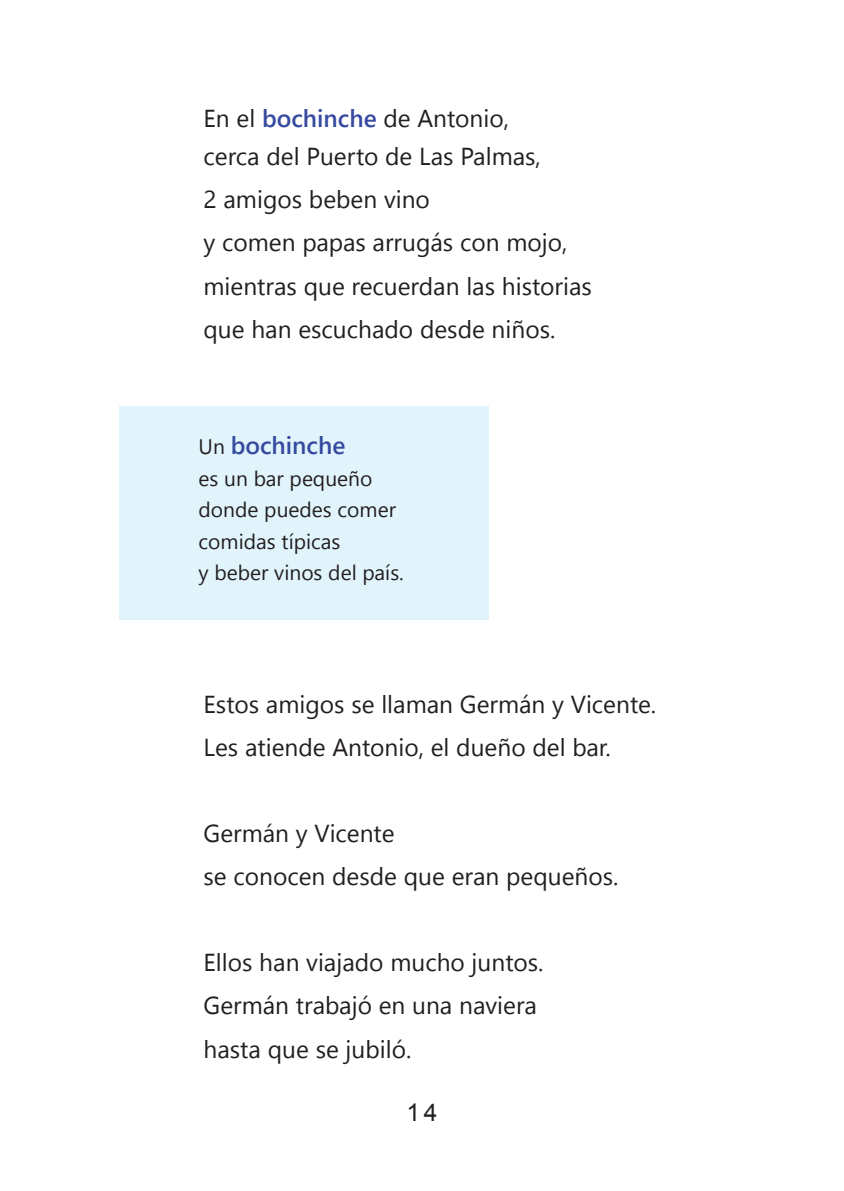
<style>
.page{position:relative;width:844px;height:1191px;background:#fff}
.page>*{position:absolute;margin:0;border:0;box-sizing:border-box;transform-origin:0 0}
.t1{font:24.5px "Segoe UI";color:#231f20}
.t2{font:600 24.5px "Segoe UI";color:#364a9f}
.t3{font:24.5px "Arial";color:#231f20}
.t4{font:21px "Segoe UI";color:#231f20}
.s1{font-weight:600;color:#364a9f}
.s2{font-weight:400;font-size:21px;color:#231f20}
</style>
<div class="page">
<div style="left:119px;top:406px;width:370px;height:214px;background:#e1f4fc"></div>
<p class="t1" style="left:203px;top:99px;width:307px">En el <span class="s1">bochinche</span> de Antonio,</p>
<p class="t1" style="left:203px;top:137px;width:339px">cerca del Puerto de Las Palmas,</p>
<p class="t1" style="left:203px;top:180px;width:228px">2 amigos beben vino</p>
<p class="t1" style="left:203px;top:223px;width:365px">y comen papas arrugás con mojo,</p>
<p class="t1" style="left:203px;top:266px;width:390px">mientras que recuerdan las historias</p>
<p class="t1" style="left:203px;top:309px;width:353px">que han escuchado desde niños.</p>
<p class="t2" style="left:198px;top:426px;width:148px"><span class="s2">Un</span> bochinche</p>
<p class="t4" style="left:198px;top:461px;width:175px">es un bar pequeño</p>
<p class="t4" style="left:198px;top:493px;width:199px">donde puedes comer</p>
<p class="t4" style="left:198px;top:524px;width:143px">comidas típicas</p>
<p class="t4" style="left:198px;top:556px;width:207px">y beber vinos del país.</p>
<p class="t1" style="left:203px;top:684px;width:454px">Estos amigos se llaman Germán y Vicente.</p>
<p class="t1" style="left:203px;top:727px;width:408px">Les atiende Antonio, el dueño del bar.</p>
<p class="t1" style="left:203px;top:813px;width:192px">Germán y Vicente</p>
<p class="t1" style="left:203px;top:856px;width:416px">se conocen desde que eran pequeños.</p>
<p class="t1" style="left:203px;top:943px;width:341px">Ellos han viajado mucho juntos.</p>
<p class="t1" style="left:203px;top:986px;width:335px">Germán trabajó en una naviera</p>
<p class="t1" style="left:203px;top:1029px;width:209px">hasta que se jubiló.</p>
<p class="t3" style="left:406px;top:1095px;width:32px">14</p>
</div>
